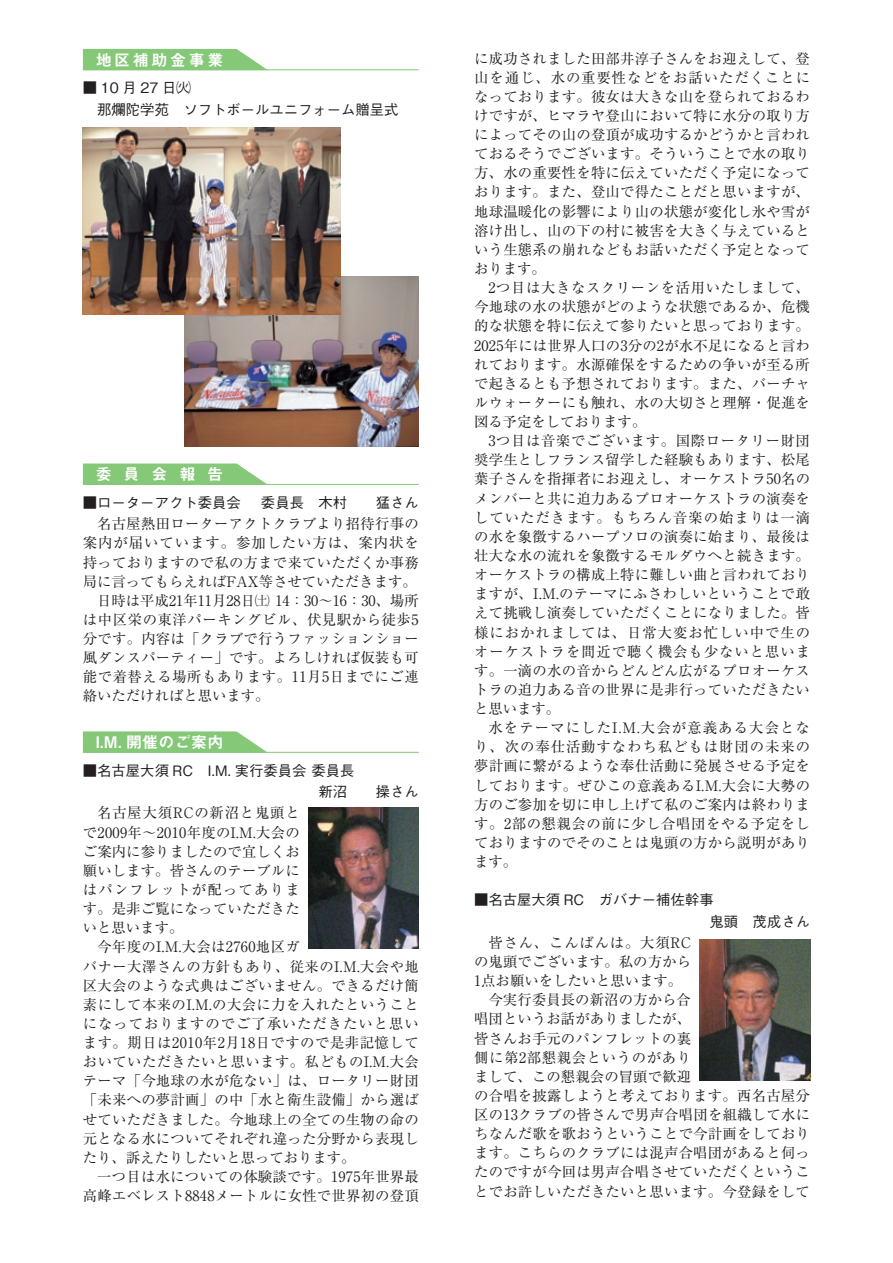
<style>
.page{position:relative;width:893px;height:1263px;background:#fff}
.page>*{position:absolute;margin:0;border:0;box-sizing:border-box;transform-origin:0 0}
.t1{font:15.9px "Midashi Go Pro MB31";letter-spacing:.165em;color:#fff}
.t2{font:14.4px/19.2px "Ryumin Pro";letter-spacing:.02em;color:#231f20;text-align:justify}
.t3{font:500 14.4px/21.3px "Gothic BBB Pro";color:#231f20}
.t4{font:14.4px "Ryumin Pro";color:#231f20}
.t5{font:14.4px "Ryumin Pro";letter-spacing:.04em;color:#231f20}
.t6{font:14.4px "Ryumin Pro";letter-spacing:.065em;color:#231f20}
.t7{font:14.4px "Ryumin Pro";letter-spacing:.045em;color:#231f20}
.t8{font:14.4px "Ryumin Pro";letter-spacing:.055em;color:#231f20}
</style>
<div class="page">
<hr style="left:83px;top:69px;width:336px;height:1px;background:#85c878">
<svg style="left:83px;top:49px;width:185px;height:21px;background:#8fcc83"></svg>
<hr style="left:83px;top:484px;width:336px;height:1px;background:#85c878">
<svg style="left:83px;top:463px;width:185px;height:21px;background:#92ce86"></svg>
<hr style="left:83px;top:752px;width:336px;height:1px;background:#85c878">
<svg style="left:83px;top:731px;width:185px;height:22px;background:#91cd86"></svg>
<img style="left:308px;top:808px;width:111px;height:140px">
<img style="left:699px;top:940px;width:111px;height:140px">
<img style="left:185px;top:276px;width:234px;height:170px">
<img style="left:83px;top:128px;width:257px;height:187px">
<p class="t1" style="left:96px;top:47px;width:129px">地区補助金事業</p>
<p class="t3" style="left:83px;top:76px;width:317px">■ 10 月 27 日㈫<br>　那爛陀学苑　ソフトボールユニフォーム贈呈式</p>
<p class="t1" style="left:96px;top:461px;width:129px">委員会報告</p>
<p class="t3" style="left:83px;top:490px;width:159px">■ローターアクト委員会</p>
<p class="t2" style="left:97px;top:513px;width:323px">名古屋熱田ローターアクトクラブより招待行事の</p>
<p class="t6" style="left:83px;top:532px;width:337px">案内が届いています。参加したい方は、案内状を</p>
<p class="t2" style="left:83px;top:552px;width:337px">持っておりますので私の方まで来ていただくか事務</p>
<p class="t4" style="left:83px;top:570px;width:335px">局に言ってもらえればFAX等させていただきます。</p>
<p class="t4" style="left:97px;top:589px;width:323px">日時は平成21年11月28日㈯ 14：30〜16：30、場所</p>
<p class="t5" style="left:83px;top:608px;width:337px">は中区栄の東洋パーキングビル、伏見駅から徒歩5</p>
<p class="t2" style="left:83px;top:628px;width:337px">分です。内容は「クラブで行うファッションショー</p>
<p class="t2" style="left:83px;top:647px;width:337px">風ダンスパーティー」です。よろしければ仮装も可</p>
<p class="t5" style="left:83px;top:666px;width:337px">能で着替える場所もあります。11月5日までにご連</p>
<p class="t4" style="left:83px;top:685px;width:188px">絡いただければと思います。</p>
<p class="t1" style="left:96px;top:729px;width:129px">M. I . 開催のご案内</p>
<p class="t3" style="left:318px;top:758px;width:102px;text-indent:-235px">■名古屋大須 RC　 M. I . 実行委員会委員長<br>新沼　　操さん</p>
<p class="t2" style="left:83px;top:802px;width:218px;text-indent:14px">名古屋大須RCの新沼と鬼頭とで2009年〜2010年度のI M. .大会のご案内に参りましたので宜しくお願いします。皆さんのテーブルにはパンフレットが配ってあります。是非ご覧になっていただきたいと思います。</p>
<p class="t2" style="left:83px;top:936px;width:337px;text-align:left;text-indent:14px">今年度のI M. .大会は2760地区ガ<br>バナー大澤さんの方針もあり、従来のI M. .大会や地区大会のような式典はございません。できるだけ簡素にして本来のI M. .の大会に力を入れたということになっておりますのでご了承いただきたいと思います。期日は2010年月2 18日ですので是非記憶しておいていただきたいと思います。私どものI M. .大会テーマ「今地球の水が危ない」は、ロータリー財団「未来への夢計画」の中「水と衛生設備」から選ばせていただきました。今地球上の全ての生物の命の元となる水についてそれぞれ違った分野から表現したり、訴えたりしたいと思っております。</p>
<p class="t2" style="left:83px;top:1166px;width:337px;text-align:right">一つ目は水についての体験談です。1975年世界最高峰エベレスト8848メートルに女性で世界初の登頂</p>
<p class="t3" style="left:261px;top:490px;width:159px">委員長　木村　　猛さん</p>
<p class="t2" style="left:474px;top:48px;width:337px">に成功されました田部井淳子さんをお迎えして、登山を通じ、水の重要性などをお話いただくことになっております。彼女は大きな山を登られておるわけですが、ヒマラヤ登山において特に水分の取り方によってその山の登頂が成功するかどうかと言われておるそうでございます。そういうことで水の取り方、水の重要性を特に伝えていただく予定になっております。また、登山で得たことだと思いますが、地球温暖化の影響により山の状態が変化し氷や雪が溶け出し、山の下の村に被害を大きく与えているという生態系の崩れなどもお話いただく予定となっております。</p>
<p class="t2" style="left:474px;top:277px;width:337px;text-indent:14px">2つ目は大きなスクリーンを活用いたしまして、今地球の水の状態がどのような状態であるか、危機的な状態を特に伝えて参りたいと思っております。2025年には世界人口の3分の2が水不足になると言われております。水源確保をするための争いが至る所で起きるとも予想されております。また、バーチャルウォーターにも触れ、水の大切さと理解・促進を図る予定をしております。</p>
<p class="t2" style="left:474px;top:430px;width:337px;text-indent:14px">3つ目は音楽でございます。国際ロータリー財団奨学生としフランス留学した経験もあります、松尾葉子さんを指揮者にお迎えし、オーケストラ50名のメンバーと共に迫力あるプロオーケストラの演奏をしていただきます。もちろん音楽の始まりは一滴の水を象徴するハープソロの演奏に始まり、最後は壮大な水の流れを象徴するモルダウへと続きます。オーケストラの構成上特に難しい曲と言われておりますが、 M. I .のテーマにふさわしいということで敢えて挑戦し演奏していただくことになりました。皆様におかれましては、日常大変お忙しい中で生のオーケストラを間近で聴く機会も少ないと思います。一滴の水の音からどんどん広がるプロオーケストラの迫力ある音の世界に是非行っていただきたいと思います。</p>
<p class="t2" style="left:474px;top:717px;width:337px;text-indent:14px">水をテーマにしたI M. .大会が意義ある大会となり、次の奉仕活動すなわち私どもは財団の未来の夢計画に繋がるような奉仕活動に発展させる予定をしております。ぜひこの意義あるI M. .大会に大勢の方のご参加を切に申し上げて私のご案内は終わります。2部の懇親会の前に少し合唱団をやる予定をしておりますのでそのことは鬼頭の方から説明があります。</p>
<p class="t3" style="left:710px;top:887px;width:102px;text-indent:-235px">■名古屋大須 RC　ガバナー補佐幹事<br>鬼頭　茂成さん</p>
<p class="t8" style="left:488px;top:931px;width:204px">皆さん、こんばんは。大須RC</p>
<p class="t2" style="left:474px;top:951px;width:218px">の鬼頭でございます。私の方から</p>
<p class="t4" style="left:474px;top:969px;width:210px">1点お願いをしたいと思います。</p>
<p class="t2" style="left:488px;top:989px;width:204px">今実行委員長の新沼の方から合</p>
<p class="t2" style="left:474px;top:1008px;width:218px">唱団というお話がありましたが、</p>
<p class="t2" style="left:474px;top:1027px;width:218px">皆さんお手元のパンフレットの裏</p>
<p class="t7" style="left:474px;top:1046px;width:218px">側に第2部懇親会というのがあり</p>
<p class="t2" style="left:474px;top:1066px;width:218px">まして、この懇親会の冒頭で歓迎</p>
<p class="t2" style="left:474px;top:1085px;width:337px">の合唱を披露しようと考えております。西名古屋分</p>
<p class="t2" style="left:474px;top:1104px;width:337px">区の13クラブの皆さんで男声合唱団を組織して水に</p>
<p class="t2" style="left:474px;top:1123px;width:337px">ちなんだ歌を歌おうということで今計画をしており</p>
<p class="t2" style="left:474px;top:1142px;width:337px">ます。こちらのクラブには混声合唱団があると伺っ</p>
<p class="t2" style="left:474px;top:1161px;width:337px">たのですが今回は男声合唱させていただくというこ</p>
<p class="t2" style="left:474px;top:1180px;width:337px">とでお許しいただきたいと思います。今登録をして</p>
</div>
